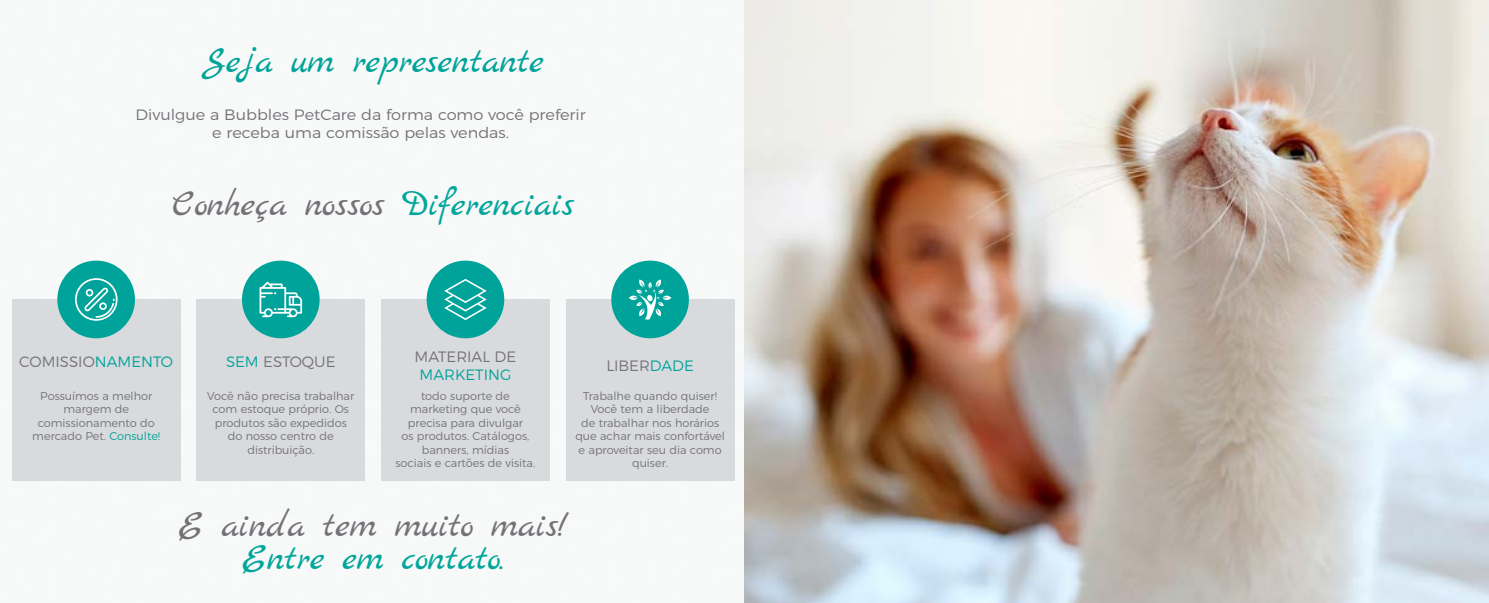
<style>
.page{position:relative;width:1489px;height:603px;background:#fff}
.page>*{position:absolute;margin:0;border:0;box-sizing:border-box;transform-origin:0 0}
.t1{font:37.5px "Marck Script";color:#737277}
.t2{font:37.5px "Marck Script";color:#00a39a}
.t3{font:37.5px "Marck Script";color:#00a69b}
.t4{font:300 15px/18px "Montserrat";color:#737277;text-align:center;scale:1.07 1}
.t5{font:300 15px "Montserrat";color:#737277}
.t6{font:300 15px "Montserrat";color:#00a39a}
.t7{font:300 11.25px/13.5px "Montserrat";color:#737277;text-align:center}
.s1{color:#00a69b}
.s2{color:#00a39a}
</style>
<div class="page">
<div style="left:0;top:0;width:744px;height:602px;background:#f7f8f8"></div>
<img style="left:744px;top:0;width:744px;height:602px">
<div style="left:12px;top:299px;width:168px;height:181px;background:#d8dade"></div>
<div style="left:197px;top:299px;width:168px;height:181px;background:#d8dade"></div>
<div style="left:381px;top:299px;width:168px;height:181px;background:#d8dade"></div>
<div style="left:566px;top:299px;width:168px;height:181px;background:#d8dade"></div>
<div style="left:57px;top:260px;width:78px;height:78px;background:#00a39a;border-radius:50%"></div>
<div style="left:242px;top:260px;width:77px;height:78px;background:#00a39a;border-radius:50%"></div>
<div style="left:426px;top:260px;width:78px;height:78px;background:#00a39a;border-radius:50%"></div>
<div style="left:611px;top:260px;width:78px;height:78px;background:#00a39a;border-radius:50%"></div>
<svg style="left:75px;top:278px;width:43px;height:42px"></svg>
<svg style="left:259px;top:281px;width:43px;height:36px"></svg>
<svg style="left:444px;top:279px;width:42px;height:41px"></svg>
<svg style="left:629px;top:279px;width:42px;height:40px"></svg>
<h1 class="t2" style="left:202px;top:39px;width:343px">Seja um representante</h1>
<h2 class="t4" style="left:135px;top:104px;width:422px">Divulgue a Bubbles PetCare da forma como você preferir e receba uma comissão pelas vendas.</h2>
<h1 class="t1" style="left:172px;top:183px;width:404px">Conheça nossos <span class="s1">Diferenciais</span></h1>
<h2 class="t5" style="left:19px;top:349px;width:155px">COMISSIO<span class="s2">NAMENTO</span></h2>
<p class="t7" style="left:32px;top:387px;width:129px">Possuímos a melhor margem de comissionamento do mercado Pet. <span class="s2">Consulte!</span></p>
<h2 class="t5" style="left:226px;top:349px;width:111px"><span class="s2">SEM</span> ESTOQUE</h2>
<h2 class="t5" style="left:414px;top:345px;width:103px">MATERIAL DE</h2>
<h2 class="t6" style="left:419px;top:363px;width:93px">MARKETING</h2>
<h2 class="t5" style="left:606px;top:353px;width:89px">LIBER<span class="s2">DADE</span></h2>
<p class="t7" style="left:207px;top:387px;width:148px">Você não precisa trabalhar com estoque próprio. Os produtos são expedidos do nosso centro de distribuição.</p>
<p class="t7" style="left:395px;top:387px;width:141px">todo suporte de marketing que você precisa para divulgar<br>os produtos. Catálogos, banners, mídias<br>sociais e cartões de visita.</p>
<p class="t7" style="left:575px;top:387px;width:151px">Trabalhe quando quiser!<br>Você tem a liberdade<br>de trabalhar nos horários que achar mais confortável e aproveitar seu dia como quiser.</p>
<h1 class="t1" style="left:178px;top:503px;width:391px">E ainda tem muito mais!</h1>
<h1 class="t3" style="left:242px;top:536px;width:264px">Entre em contato.</h1>
</div>
